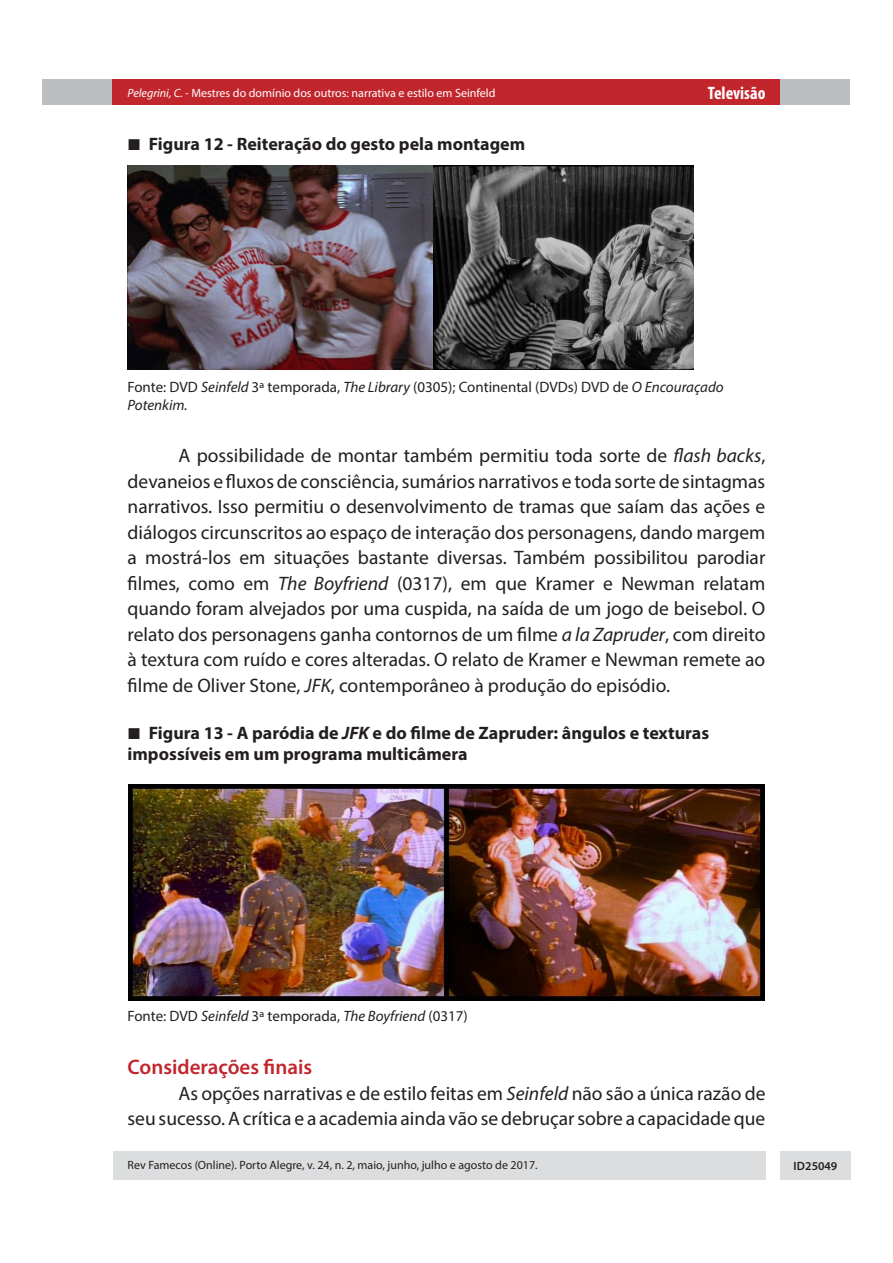
<style>
.page{position:relative;width:893px;height:1263px;background:#fff}
.page>*{position:absolute;margin:0;border:0;box-sizing:border-box;transform-origin:0 0}
.Interna_-_subtítulo{font:600 21px "Myriad Pro";color:#c2262d}
.Interna_-_parágrafo{font:19.5px/25.5px "Myriad Pro";color:#231f20;text-align:justify}
.t1{font:700 18px/21.6px "Myriad Pro";color:#231f20}
.t2{font:700 condensed 18px "Myriad Pro";color:#fff}
.Interna_-_legenda__a{font:15px/18px "Myriad Pro";color:#231f20}
.t3{font:12px "Myriad Pro";color:#231f20}
.t4{font:12px "Myriad Pro";color:#fff}
.t5{font:600 12px "Myriad Pro";color:#231f20}
.s1{font-style:italic}
</style>
<div class="page">
<div style="left:43px;top:80px;width:807px;height:25px;background:#bcbec2"></div>
<div style="left:113px;top:80px;width:667px;height:25px;background:#c2262d"></div>
<div style="left:780px;top:1151px;width:70px;height:28px;background:#dcddde"></div>
<div style="left:113px;top:1151px;width:652px;height:28px;background:#dcddde"></div>
<img style="left:128px;top:166px;width:565px;height:204px">
<img style="left:129px;top:784px;width:635px;height:217px">
<p class="t4" style="left:128px;top:85px;width:369px"><span class="s1">Pelegrini, C. -</span> Mestres do domínio dos outros: narrativa e estilo em Seinfeld</p>
<p class="t2" style="left:708px;top:82px;width:59px">Televisão</p>
<p class="t1" style="left:149px;top:132px;width:378px">Figura 12 - Reiteração do gesto pela montagem</p>
<p class="Interna_-_legenda__a" style="left:128px;top:378px;width:598px">Fonte: DVD <span class="s1">Seinfeld</span> 3ª temporada, <span class="s1">The Library</span> (0305); Continental (DVDs) DVD de <span class="s1">O Encouraçado<br>Potenkim.</span></p>
<p class="Interna_-_parágrafo" style="left:128px;top:442px;width:639px;text-indent:51px">A possibilidade de montar também permitiu toda sorte de <span class="s1">flash backs</span>, devaneios e fluxos de consciência, sumários narrativos e toda sorte de sintagmas narrativos. Isso permitiu o desenvolvimento de tramas que saíam das ações e diálogos circunscritos ao espaço de interação dos personagens, dando margem a mostrá-los em situações bastante diversas. Também possibilitou parodiar filmes, como em <span class="s1">The Boyfriend</span> (0317), em que Kramer e Newman relatam quando foram alvejados por uma cuspida, na saída de um jogo de beisebol. O relato dos personagens ganha contornos de um filme <span class="s1">a la Zapruder</span>, com direito à textura com ruído e cores alteradas. O relato de Kramer e Newman remete ao filme de Oliver Stone, <span class="s1">JFK</span>, contemporâneo à produção do episódio.</p>
<p class="t1" style="left:128px;top:721px;width:583px;text-indent:21px">Figura 13 - A paródia de <span class="s1">JFK</span> e do filme de Zapruder: ângulos e texturas impossíveis em um programa multicâmera</p>
<p class="Interna_-_legenda__a" style="left:128px;top:1006px;width:342px">Fonte: DVD <span class="s1">Seinfeld</span> 3ª temporada, <span class="s1">The Boyfriend</span> (0317)</p>
<p class="Interna_-_subtítulo" style="left:128px;top:1054px;width:186px">Considerações finais</p>
<p class="Interna_-_parágrafo" style="left:128px;top:1080px;width:639px;text-align:right">As opções narrativas e de estilo feitas em <span class="s1">Seinfeld</span> não são a única razão de<br>seu sucesso. A crítica e a academia ainda vão se debruçar sobre a capacidade que</p>
<p class="t3" style="left:128px;top:1158px;width:412px">Rev Famecos (Online). Porto Alegre, v. 24, n. 2, maio, junho, julho e agosto de 2017.</p>
<p class="t5" style="left:793px;top:1158px;width:45px">ID25049</p>
</div>
